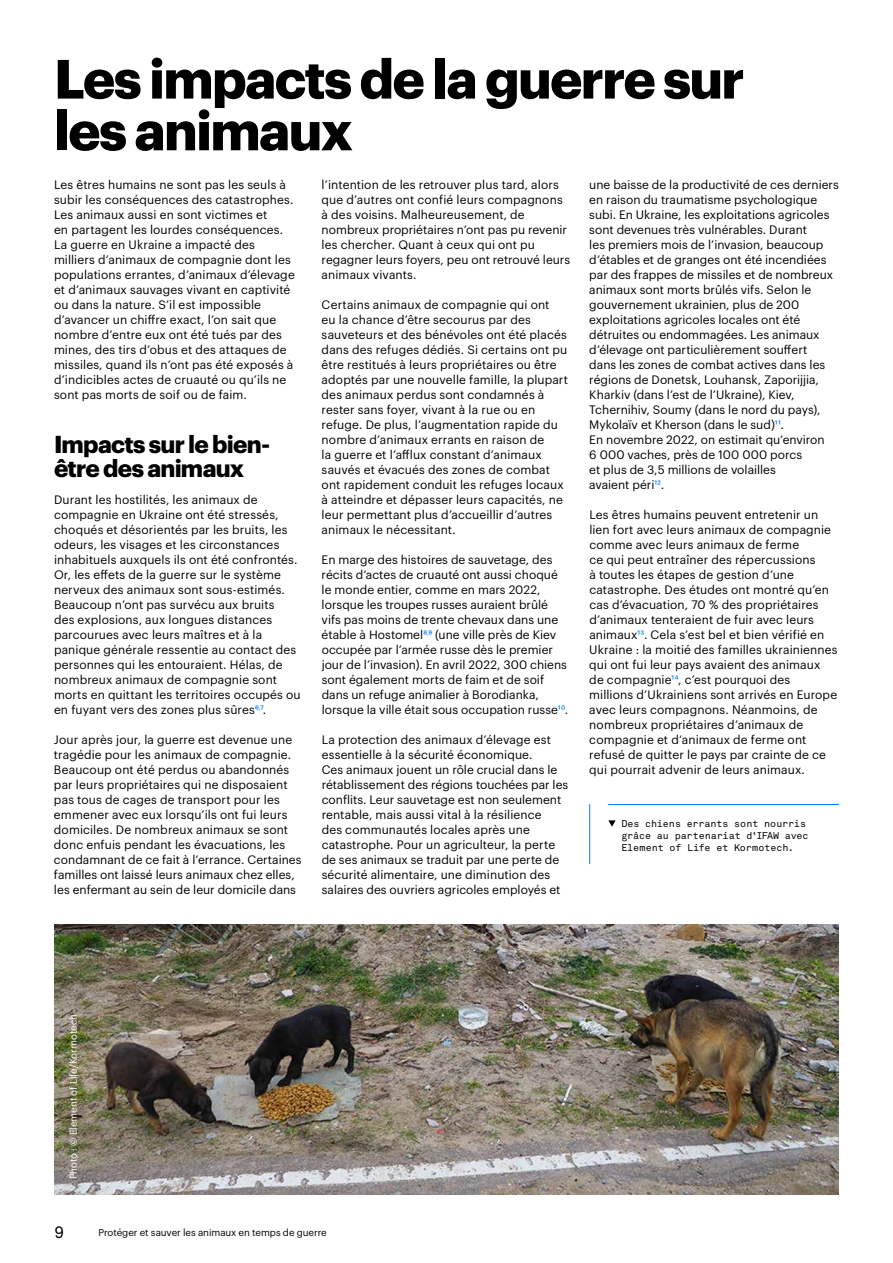
<style>
.page{position:relative;width:893px;height:1263px;background:#fff}
.page>*{position:absolute;margin:0;border:0;box-sizing:border-box;transform-origin:0 0}
.t1{font:700 54px/51.8px "Graphik";letter-spacing:-.03em;color:#000}
.t2{font:700 24px/24px "Graphik";letter-spacing:-.03em;color:#000}
.t3{font:16.5px "Akkurat Mono Pro";color:#000}
.t4{font:12px/15px "Graphik";letter-spacing:.005em;color:#000}
.t5{font:9.75px/12px "Akkurat Mono Pro";letter-spacing:-.005em;color:#000}
.t6{font:9.75px "Graphik";letter-spacing:-.005em;color:#fff}
.t7{font:9.75px "Graphik";letter-spacing:-.005em;color:#000}
.s1{color:#007dfa}
</style>
<div class="page">
<img style="left:54px;top:924px;width:785px;height:270px">
<hr style="left:589px;top:804px;width:1px;height:60px;background:#007dfa">
<hr style="left:608px;top:804px;width:231px;height:1px;background:#007dfa">
<svg style="left:608px;top:820px;width:8px;height:7px"></svg>
<h1 class="t1" style="left:54px;top:48px;width:692px">Les impacts de la guerre sur les animaux</h1>
<p class="t4" style="left:54px;top:176px;width:242px">Les êtres humains ne sont pas les seuls à subir les conséquences des catastrophes.<br>Les animaux aussi en sont victimes et<br>en partagent les lourdes conséquences.<br>La guerre en Ukraine a impacté des milliers d’animaux de compagnie dont les populations errantes, d’animaux d’élevage et d’animaux sauvages vivant en captivité ou dans la nature. S’il est impossible d’avancer un chiffre exact, l’on sait que nombre d’entre eux ont été tués par des mines, des tirs d’obus et des attaques de missiles, quand ils n’ont pas été exposés à d’indicibles actes de cruauté ou qu’ils ne sont pas morts de soif ou de faim.</p>
<h2 class="t2" style="left:54px;top:430px;width:218px">Impacts sur le bien&shy;être des animaux</h2>
<p class="t4" style="left:54px;top:491px;width:248px">Durant les hostilités, les animaux de compagnie en Ukraine ont été stressés, choqués et désorientés par les bruits, les odeurs, les visages et les circonstances inhabituels auxquels ils ont été confrontés.<br>Or, les effets de la guerre sur le système nerveux des animaux sont sous-estimés.<br>Beaucoup n’ont pas survécu aux bruits<br>des explosions, aux longues distances parcourues avec leurs maîtres et à la panique générale ressentie au contact des personnes qui les entouraient. Hélas, de nombreux animaux de compagnie sont morts en quittant les territoires occupés ou en fuyant vers des zones plus sûres<span class="s1">6</span><sup>,</sup><span class="s1">7</span>.</p>
<p class="t4" style="left:54px;top:731px;width:249px">Jour après jour, la guerre est devenue une tragédie pour les animaux de compagnie.<br>Beaucoup ont été perdus ou abandonnés par leurs propriétaires qui ne disposaient pas tous de cages de transport pour les emmener avec eux lorsqu’ils ont fui leurs domiciles. De nombreux animaux se sont donc enfuis pendant les évacuations, les condamnant de ce fait à l’errance. Certaines familles ont laissé leurs animaux chez elles, les enfermant au sein de leur domicile dans</p>
<p class="t4" style="left:322px;top:176px;width:250px">l’intention de les retrouver plus tard, alors que d’autres ont confié leurs compagnons à des voisins. Malheureusement, de nombreux propriétaires n’ont pas pu revenir les chercher. Quant à ceux qui ont pu regagner leurs foyers, peu ont retrouvé leurs animaux vivants.</p>
<p class="t4" style="left:322px;top:296px;width:248px">Certains animaux de compagnie qui ont<br>eu la chance d’être secourus par des sauveteurs et des bénévoles ont été placés dans des refuges dédiés. Si certains ont pu être restitués à leurs propriétaires ou être adoptés par une nouvelle famille, la plupart des animaux perdus sont condamnés à rester sans foyer, vivant à la rue ou en refuge. De plus, l’augmentation rapide du nombre d’animaux errants en raison de<br>la guerre et l’afflux constant d’animaux sauvés et évacués des zones de combat ont rapidement conduit les refuges locaux à atteindre et dépasser leurs capacités, ne leur permettant plus d’accueillir d’autres animaux le nécessitant.</p>
<p class="t4" style="left:322px;top:551px;width:248px">En marge des histoires de sauvetage, des récits d’actes de cruauté ont aussi choqué le monde entier, comme en mars 2022, lorsque les troupes russes auraient brûlé vifs pas moins de trente chevaux dans une étable à Hostomel<span class="s1">8</span><sup>,</sup><span class="s1">9</span> (une ville près de Kiev occupée par l’armée russe dès le premier jour de l’invasion). En avril 2022, 300 chiens sont également morts de faim et de soif dans un refuge animalier à Borodianka, lorsque la ville était sous occupation russe<span class="s1">10</span>.</p>
<p class="t4" style="left:322px;top:731px;width:248px">La protection des animaux d’élevage est essentielle à la sécurité économique.<br>Ces animaux jouent un rôle crucial dans le rétablissement des régions touchées par les conflits. Leur sauvetage est non seulement rentable, mais aussi vital à la résilience<br>des communautés locales après une catastrophe. Pour un agriculteur, la perte de ses animaux se traduit par une perte de sécurité alimentaire, une diminution des salaires des ouvriers agricoles employés et</p>
<p class="t4" style="left:589px;top:176px;width:251px">une baisse de la productivité de ces derniers en raison du traumatisme psychologique subi. En Ukraine, les exploitations agricoles sont devenues très vulnérables. Durant<br>les premiers mois de l’invasion, beaucoup d’étables et de granges ont été incendiées par des frappes de missiles et de nombreux animaux sont morts brûlés vifs. Selon le gouvernement ukrainien, plus de 200 exploitations agricoles locales ont été détruites ou endommagées. Les animaux d’élevage ont particulièrement souffert<br>dans les zones de combat actives dans les régions de Donetsk, Louhansk, Zaporijjia, Kharkiv (dans l’est de l’Ukraine), Kiev, Tchernihiv, Soumy (dans le nord du pays), Mykolaïv et Kherson (dans le sud)<span class="s1">11</span>.<br>En novembre 2022, on estimait qu’environ<br>6 000 vaches, près de 100 000 porcs<br>et plus de 3,5 millions de volailles<br>avaient péri<span class="s1">12</span>.</p>
<p class="t4" style="left:589px;top:506px;width:250px">Les êtres humains peuvent entretenir un lien fort avec leurs animaux de compagnie comme avec leurs animaux de ferme<br>ce qui peut entraîner des répercussions<br>à toutes les étapes de gestion d’une catastrophe. Des études ont montré qu’en cas d’évacuation, 70 % des propriétaires d’animaux tenteraient de fuir avec leurs animaux<span class="s1">13</span>. Cela s’est bel et bien vérifié en Ukraine : la moitié des familles ukrainiennes qui ont fui leur pays avaient des animaux de compagnie<span class="s1">14</span>, c’est pourquoi des<br>millions d’Ukrainiens sont arrivés en Europe avec leurs compagnons. Néanmoins, de nombreux propriétaires d’animaux de compagnie et d‘animaux de ferme ont refusé de quitter le pays par crainte de ce qui pourrait advenir de leurs animaux.</p>
<p class="t5" style="left:621px;top:817px;width:189px">Des chiens errants sont nourris grâce au partenariat d'IFAW avec<br>Element of Life et Kormotech.</p>
<p class="t6" style="left:66px;top:1179px;width:167px;rotate:-90deg">Photo : © Element of Life/Kormotech</p>
<p class="t6" style="left:65px;top:1181px;width:89px;rotate:-90deg">Photo: © Copyright</p>
<h3 class="t3" style="left:54px;top:1222px;width:12px">9</h3>
<p class="t7" style="left:98px;top:1225px;width:230px">Protéger et sauver les animaux en temps de guerre</p>
</div>
